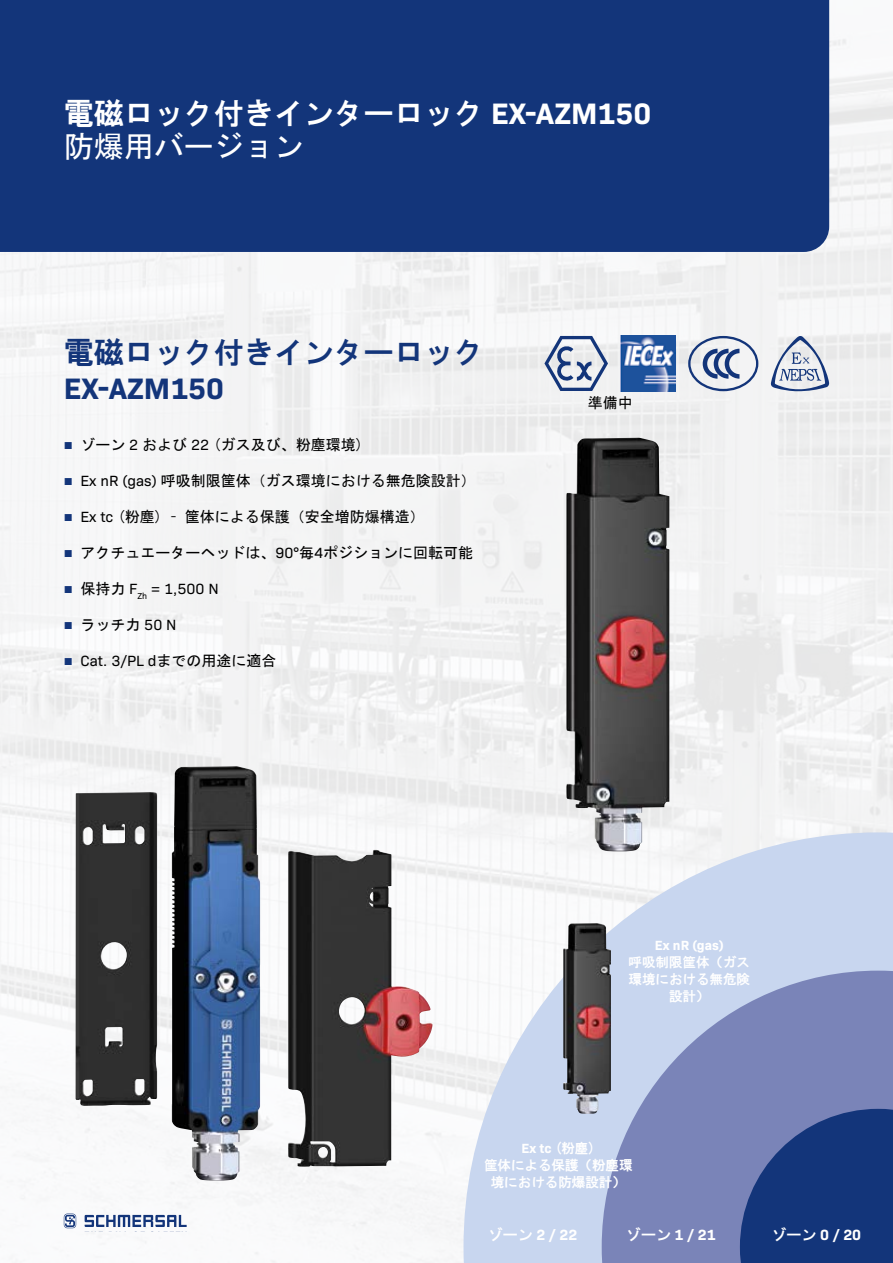
<style>
.page{position:relative;width:893px;height:1263px;background:#fff}
.page>*{position:absolute;margin:0;border:0;box-sizing:border-box;transform-origin:0 0}
.t1{font:30px "HG Gothic E";color:#fff}
.t2{font:30px "HG Gothic E";color:#13357a}
.t3{font:700 30px "Bio Sans";color:#13357a}
.t4{font:30px "MS Gothic";color:#fff}
.t5{font:15px "MS Gothic";color:#000}
.t6{font:15px "Bio Sans";color:#000}
.t7{font:700 15px "Bio Sans";color:#fff}
.t8{font:13.5px/16.8px "HG Gothic E";color:#fff;text-align:center}
.t9{font:700 13.5px "Bio Sans";color:#fff}
.s1{font-family:"Bio Sans";font-weight:700}
.s2{font-family:"Arial";color:#13357a}
.s3{font-family:"Bio Sans"}
.s4{font-family:"MS Gothic"}
.s5{font-family:"HG Gothic E";font-weight:400}
</style>
<div class="page">
<img style="left:0;top:0;width:893px;height:1263px">
<div style="left:0;top:0;width:829px;height:252px;background:#13357a"></div>
<svg style="left:85px;top:1215px;width:102px;height:12px"></svg>
<svg style="left:64px;top:1213px;width:12px;height:15px"></svg>
<svg style="left:463px;top:832px;width:430px;height:431px;fill:#c8d6ef"></svg>
<svg style="left:602px;top:971px;width:291px;height:292px;background:#8d98c5"></svg>
<svg style="left:740px;top:1109px;width:153px;height:154px;background:#244284"></svg>
<img style="left:566px;top:438px;width:103px;height:413px">
<img style="left:563px;top:923px;width:48px;height:191px">
<img style="left:172px;top:766px;width:88px;height:415px">
<svg style="left:544px;top:336px;width:64px;height:55px"></svg>
<img style="left:621px;top:336px;width:55px;height:55px">
<svg style="left:688px;top:336px;width:70px;height:55px"></svg>
<svg style="left:771px;top:336px;width:58px;height:55px"></svg>
<h1 class="t1" style="left:64px;top:98px;width:589px">電磁ロック付きインターロック <span class="s1">EX-AZM150</span></h1>
<h1 class="t4" style="left:64px;top:131px;width:241px">防爆用バージョン</h1>
<h1 class="t2" style="left:64px;top:337px;width:422px">電磁ロック付きインターロック</h1>
<h1 class="t3" style="left:64px;top:366px;width:162px">EX-AZM150</h1>
<p class="t5" style="left:64px;top:437px;width:301px"><span class="s2">■</span> ゾーン <span class="s3">2</span> および <span class="s3">22</span> (ガス及び、粉塵環境)</p>
<p class="t5" style="left:64px;top:473px;width:414px"><span class="s2">■</span> <span class="s3">Ex nR (gas)</span> 呼吸制限筐体（ガス環境における無危険設計）</p>
<p class="t5" style="left:64px;top:509px;width:363px"><span class="s2">■</span> <span class="s3">Ex tc</span> (粉塵) – 筐体による保護（安全増防爆構造）</p>
<p class="t5" style="left:64px;top:545px;width:411px"><span class="s2">■</span> アクチュエーターヘッドは、<span class="s3">90°</span>毎<span class="s3">4</span>ポジションに回転可能</p>
<p class="t6" style="left:64px;top:578px;width:156px"><span class="s2">■</span> <span class="s4">保持力</span> F<sub>Zh</sub> = 1,500 N</p>
<p class="t5" style="left:64px;top:617px;width:114px"><span class="s2">■</span> ラッチ力 <span class="s3">50 N</span></p>
<p class="t6" style="left:64px;top:650px;width:214px"><span class="s2">■</span> Cat. 3/PL d<span class="s4">までの用途に適合</span></p>
<p class="t5" style="left:588px;top:395px;width:46px">準備中</p>
<p class="t9" style="left:655px;top:935px;width:70px">Ex nR (gas)</p>
<p class="t8" style="left:628px;top:954px;width:123px">呼吸制限筐体（ガス環境における無危険設計）</p>
<p class="t9" style="left:521px;top:1138px;width:75px">Ex tc <span class="s5">(粉塵)</span></p>
<p class="t8" style="left:484px;top:1156px;width:150px">筐体による保護（粉塵環境における防爆設計）</p>
<p class="t7" style="left:488px;top:1223px;width:91px"><span class="s5">ゾーン</span> 2 / 22</p>
<p class="t7" style="left:626px;top:1223px;width:91px"><span class="s5">ゾーン</span> 1 / 21</p>
<p class="t7" style="left:772px;top:1223px;width:91px"><span class="s5">ゾーン</span> 0 / 20</p>
</div>
